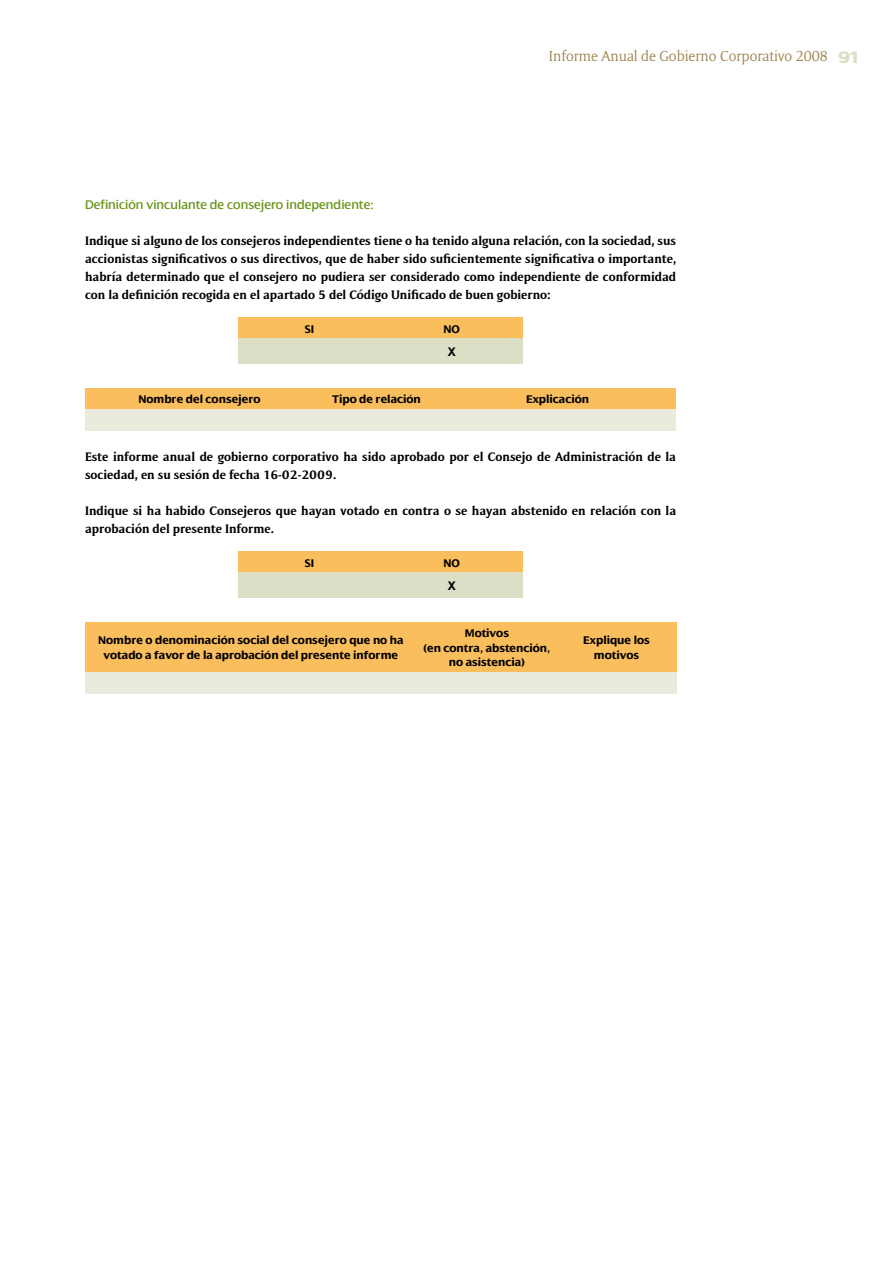
<style>
.page{position:relative;width:893px;height:1263px;background:#fff}
.page>*{position:absolute;margin:0;border:0;box-sizing:border-box;transform-origin:0 0}
.t1{font:15px "Memento";color:#a08452}
.t2{font:13.5px "Dialog";color:#699519}
.t3{font:700 12.75px/18px "Memento";color:#000}
.t4{font:700 12px/14.4px "Dialog";color:#000;text-align:center}
.t5{font:700 12px "Arial";color:#000}
.s1{font-family:"Dialog";font-weight:800;font-size:18px;color:#dcdec6}
</style>
<div class="page">
<div style="left:238px;top:317px;width:143px;height:22px;background:#fabe5d"></div>
<div style="left:381px;top:317px;width:142px;height:22px;background:#fabe5d"></div>
<div style="left:238px;top:339px;width:143px;height:25px;background:#dcdec6"></div>
<div style="left:381px;top:339px;width:142px;height:25px;background:#dcdec6"></div>
<div style="left:85px;top:388px;width:229px;height:21px;background:#fabe5d"></div>
<div style="left:314px;top:388px;width:125px;height:21px;background:#fabe5d"></div>
<div style="left:439px;top:388px;width:237px;height:21px;background:#fabe5d"></div>
<div style="left:85px;top:409px;width:229px;height:21px;background:#eaebdd"></div>
<div style="left:314px;top:409px;width:125px;height:21px;background:#eaebdd"></div>
<div style="left:439px;top:409px;width:237px;height:21px;background:#eaebdd"></div>
<div style="left:238px;top:551px;width:143px;height:22px;background:#fabe5d"></div>
<div style="left:381px;top:551px;width:142px;height:22px;background:#fabe5d"></div>
<div style="left:238px;top:573px;width:143px;height:25px;background:#dcdec6"></div>
<div style="left:381px;top:573px;width:142px;height:25px;background:#dcdec6"></div>
<div style="left:85px;top:622px;width:332px;height:50px;background:#fabe5d"></div>
<div style="left:417px;top:622px;width:140px;height:50px;background:#fabe5d"></div>
<div style="left:557px;top:622px;width:119px;height:50px;background:#fabe5d"></div>
<div style="left:85px;top:672px;width:332px;height:21px;background:#eaebdd"></div>
<div style="left:417px;top:672px;width:140px;height:21px;background:#eaebdd"></div>
<div style="left:557px;top:672px;width:119px;height:21px;background:#eaebdd"></div>
<p class="t1" style="left:549px;top:48px;width:313px">Informe Anual de Gobierno Corporativo 2008 <span class="s1">91</span></p>
<p class="t2" style="left:85px;top:198px;width:290px">Definición vinculante de consejero independiente:</p>
<p class="t3" style="left:85px;top:232px;width:593px;text-align:justify">Indique si alguno de los consejeros independientes tiene o ha tenido alguna relación, con la sociedad, sus accionistas significativos o sus directivos, que de haber sido suficientemente significativa o importante, habría determinado que el consejero no pudiera ser considerado como independiente de conformidad con la definición recogida en el apartado 5 del Código Unificado de buen gobierno:</p>
<p class="t4" style="left:305px;top:322px;width:11px">SI</p>
<p class="t4" style="left:443px;top:322px;width:18px">NO</p>
<p class="t5" style="left:448px;top:344px;width:10px">X</p>
<p class="t4" style="left:138px;top:392px;width:124px">Nombre del consejero</p>
<p class="t4" style="left:332px;top:392px;width:90px">Tipo de relación</p>
<p class="t4" style="left:526px;top:392px;width:65px">Explicación</p>
<p class="t3" style="left:85px;top:448px;width:593px">Este informe anual de gobierno corporativo ha sido aprobado por el Consejo de Administración de la sociedad, en su sesión de fecha 16-02-2009.</p>
<p class="t3" style="left:85px;top:502px;width:593px">Indique si ha habido Consejeros que hayan votado en contra o se hayan abstenido en relación con la aprobación del presente Informe.</p>
<p class="t4" style="left:305px;top:556px;width:11px">SI</p>
<p class="t4" style="left:443px;top:556px;width:18px">NO</p>
<p class="t5" style="left:448px;top:578px;width:10px">X</p>
<p class="t4" style="left:465px;top:626px;width:46px">Motivos</p>
<p class="t4" style="left:98px;top:633px;width:307px">Nombre o denominación social del consejero que no ha votado a favor de la aprobación del presente informe</p>
<p class="t4" style="left:423px;top:641px;width:128px">(en contra, abstención, no asistencia)</p>
<p class="t4" style="left:583px;top:633px;width:68px">Explique los motivos</p>
</div>
